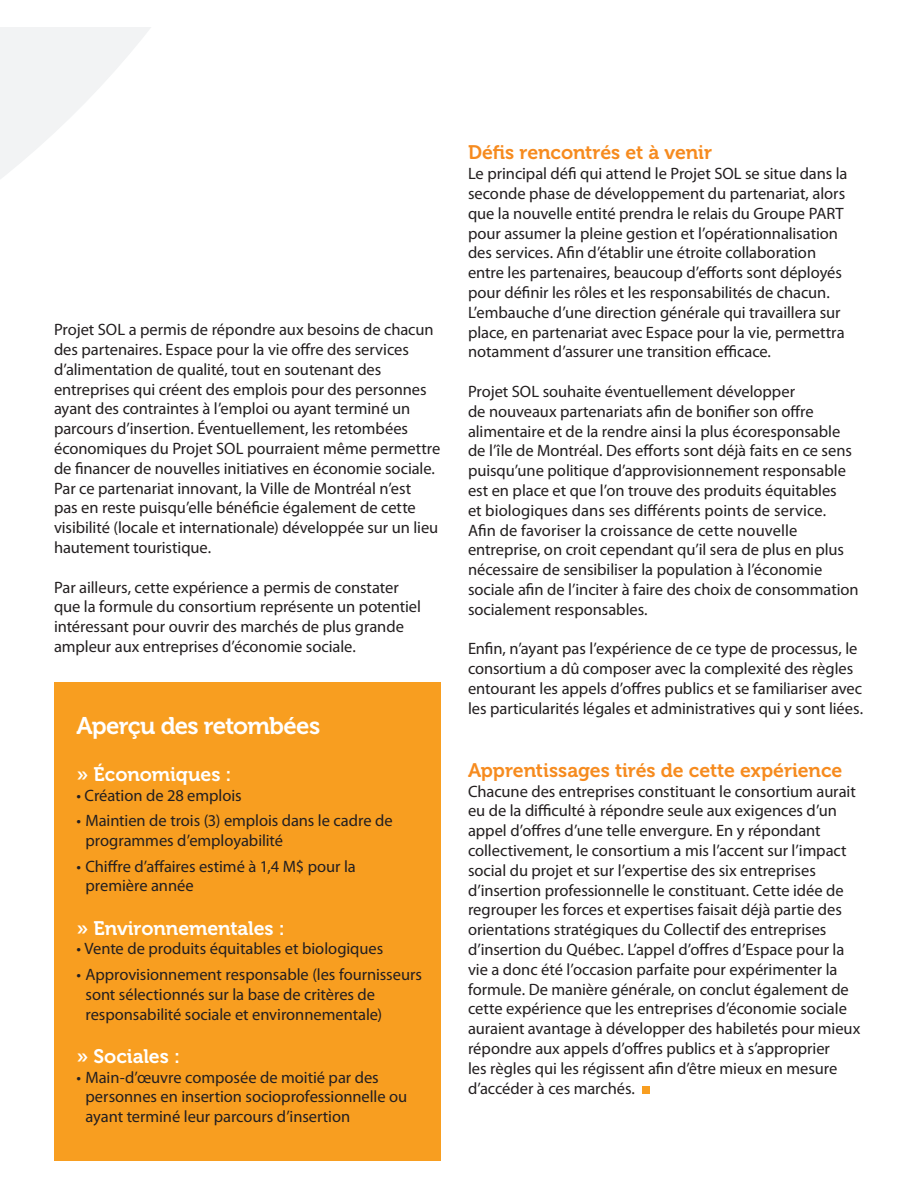
<style>
.page{position:relative;width:918px;height:1188px;background:#fff}
.page>*{position:absolute;margin:0;border:0;box-sizing:border-box;transform-origin:0 0}
.t1{font:24px "Museo 700";letter-spacing:-.03em;color:#fff}
.t2{font:19.5px "Museo 700";letter-spacing:-.005em;color:#f68b1f}
.t3{font:19.5px "Museo 700";letter-spacing:-.005em;color:#fff}
.t4{font:16.5px/19.8px "Myriad Pro";letter-spacing:-.005em;color:#231f20}
</style>
<div class="page">
<svg style="left:0;top:27px;width:151px;height:152px;fill:#f2f3f4"></svg>
<div style="left:54px;top:683px;width:387px;height:478px;background:#f89e20"></div>
<div style="left:642px;top:1086px;width:8px;height:8px;background:#f89e20"></div>
<p class="t4" style="left:54px;top:320px;width:388px">Projet SOL a permis de répondre aux besoins de chacun des partenaires. Espace pour la vie offre des services d’alimentation de qualité, tout en soutenant des entreprises qui créent des emplois pour des personnes ayant des contraintes à l’emploi ou ayant terminé un parcours d’insertion. Éventuellement, les retombées économiques du Projet SOL pourraient même permettre de financer de nouvelles initiatives en économie sociale.<br>Par ce partenariat innovant, la Ville de Montréal n’est<br>pas en reste puisqu’elle bénéficie également de cette visibilité (locale et internationale) développée sur un lieu hautement touristique.</p>
<p class="t4" style="left:54px;top:578px;width:369px">Par ailleurs, cette expérience a permis de constater que la formule du consortium représente un potentiel intéressant pour ouvrir des marchés de plus grande ampleur aux entreprises d’économie sociale.</p>
<h1 class="t1" style="left:76px;top:713px;width:245px">Aperçu des retombées</h1>
<p class="t3" style="left:76px;top:764px;width:157px">» Économiques :</p>
<p class="t4" style="left:76px;top:786px;width:167px">• Création de 28 emplois</p>
<p class="t4" style="left:85px;top:811px;width:309px;text-indent:-9px">• Maintien de trois (3) emplois dans le cadre de programmes d’employabilité</p>
<p class="t4" style="left:85px;top:857px;width:272px;text-indent:-9px">• Chiffre d’affaires estimé à 1,4 M$ pour la première année</p>
<p class="t3" style="left:76px;top:917px;width:210px">» Environnementales :</p>
<p class="t4" style="left:76px;top:939px;width:308px">• Vente de produits équitables et biologiques</p>
<p class="t4" style="left:85px;top:965px;width:338px;text-indent:-9px">• Approvisionnement responsable (les fournisseurs sont sélectionnés sur la base de critères de responsabilité sociale et environnementale)</p>
<p class="t3" style="left:76px;top:1045px;width:105px">» Sociales :</p>
<p class="t4" style="left:85px;top:1067px;width:323px;text-indent:-9px">• Main-d’œuvre composée de moitié par des personnes en insertion socioprofessionnelle ou ayant terminé leur parcours d’insertion</p>
<p class="t2" style="left:468px;top:142px;width:246px">Défis rencontrés et à venir</p>
<p class="t4" style="left:468px;top:164px;width:381px">Le principal défi qui attend le Projet SOL se situe dans la seconde phase de développement du partenariat, alors que la nouvelle entité prendra le relais du Groupe PART pour assumer la pleine gestion et l’opérationnalisation des services. Afin d’établir une étroite collaboration entre les partenaires, beaucoup d’efforts sont déployés pour définir les rôles et les responsabilités de chacun.<br>L’embauche d’une direction générale qui travaillera sur place, en partenariat avec Espace pour la vie, permettra notamment d’assurer une transition efficace.</p>
<p class="t4" style="left:468px;top:382px;width:392px">Projet SOL souhaite éventuellement développer<br>de nouveaux partenariats afin de bonifier son offre alimentaire et de la rendre ainsi la plus écoresponsable de l’île de Montréal. Des efforts sont déjà faits en ce sens puisqu’une politique d’approvisionnement responsable est en place et que l’on trouve des produits équitables<br>et biologiques dans ses différents points de service.<br>Afin de favoriser la croissance de cette nouvelle entreprise, on croit cependant qu’il sera de plus en plus nécessaire de sensibiliser la population à l’économie sociale afin de l’inciter à faire des choix de consommation socialement responsables.</p>
<p class="t4" style="left:468px;top:639px;width:397px">Enfin, n’ayant pas l’expérience de ce type de processus, le consortium a dû composer avec la complexité des règles entourant les appels d’offres publics et se familiariser avec les particularités légales et administratives qui y sont liées.</p>
<p class="t2" style="left:468px;top:759px;width:376px">Apprentissages tirés de cette expérience</p>
<p class="t4" style="left:468px;top:781px;width:394px">Chacune des entreprises constituant le consortium aurait eu de la difficulté à répondre seule aux exigences d’un appel d’offres d’une telle envergure. En y répondant collectivement, le consortium a mis l’accent sur l’impact social du projet et sur l’expertise des six entreprises d’insertion professionnelle le constituant. Cette idée de regrouper les forces et expertises faisait déjà partie des orientations stratégiques du Collectif des entreprises d’insertion du Québec. L’appel d’offres d’Espace pour la vie a donc été l’occasion parfaite pour expérimenter la formule. De manière générale, on conclut également de cette expérience que les entreprises d’économie sociale auraient avantage à développer des habiletés pour mieux répondre aux appels d’offres publics et à s’approprier<br>les règles qui les régissent afin d’être mieux en mesure d’accéder à ces marchés.</p>
</div>
